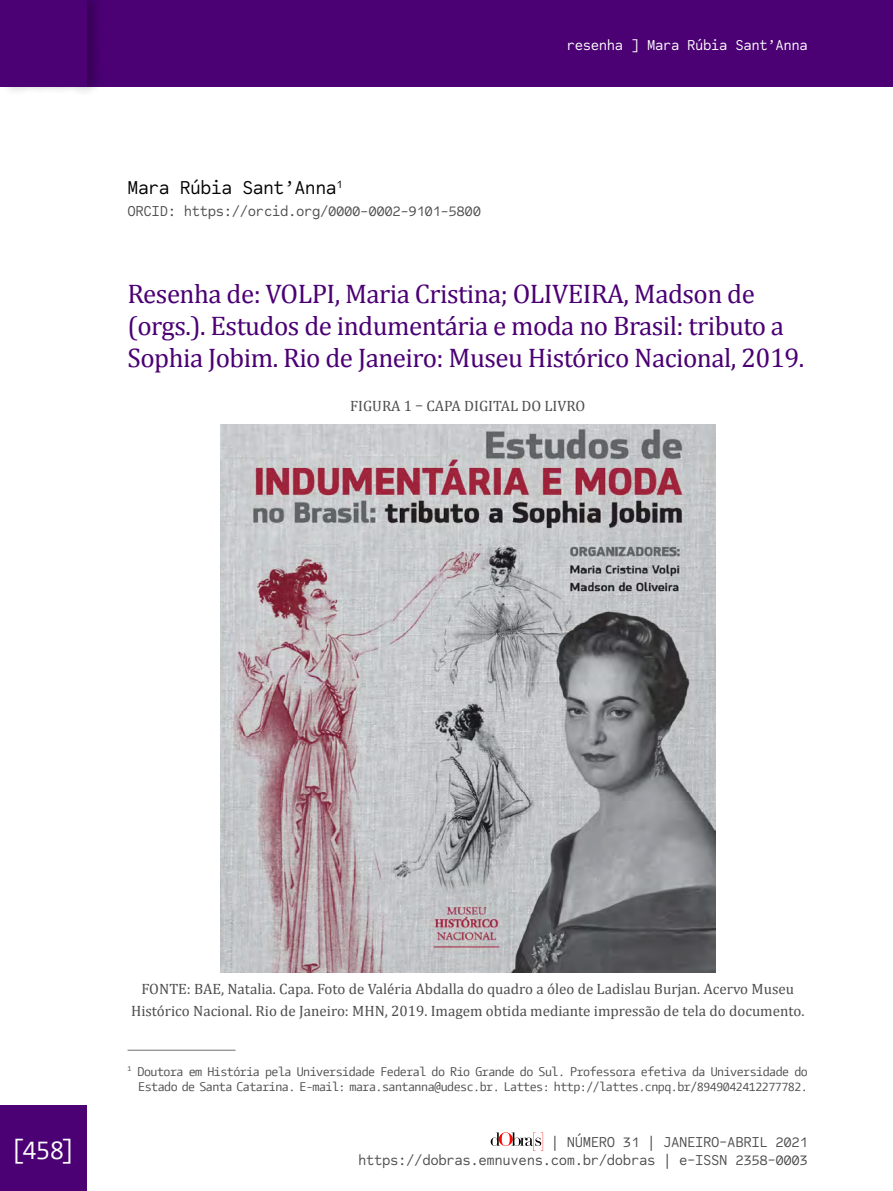
<style>
.page{position:relative;width:893px;height:1191px;background:#fff}
.page>*{position:absolute;margin:0;border:0;box-sizing:border-box;transform-origin:0 0}
.t1{font:27px/32.4px "Cambria";letter-spacing:-.02em;color:#4b0074}
.t2{font:27px "Camingo Code";color:#fff}
.t3{font:19.5px "Code Saver";letter-spacing:-.025em;color:#000}
.t4{font:15px/21.6px "Cambria";color:#4d4d4d;text-align:center}
.t5{font:15px/18px "Code Saver";letter-spacing:-.025em;color:#4d4d4d;text-align:right}
.t6{font:15px "Code Saver";letter-spacing:-.025em;color:#fff}
.t7{font:12.75px/15.3px "Camingo Code";letter-spacing:-.04em;color:#4d4d4d;text-align:right}
</style>
<div class="page">
<div style="left:0;top:1106px;width:86px;height:85px;background:#4b0074"></div>
<svg style="left:491px;top:1132px;width:52px;height:18px"></svg>
<div style="left:0;top:0;width:893px;height:86px;background:#4b0074"></div>
<div style="left:0;top:0;width:103px;height:95px;background:#000;opacity:.25"></div>
<div style="left:0;top:0;width:86px;height:86px;background:#4b0074"></div>
<img style="left:221px;top:424px;width:494px;height:548px">
<hr style="left:128px;top:1049px;width:108px;height:1px;background:#6f6f6f">
<h2 class="t3" style="left:128px;top:176px;width:217px">Mara Rúbia Sant’Anna<sup>1</sup></h2>
<p class="t5" style="left:128px;top:202px;width:355px">ORCID: https://orcid.org/0000-0002-9101-5800</p>
<p class="t6" style="left:567px;top:36px;width:243px">resenha ] Mara Rúbia Sant’Anna</p>
<h1 class="t1" style="left:128px;top:277px;width:678px">Resenha de: VOLPI, Maria Cristina; OLIVEIRA, Madson de (orgs.). Estudos de indumentária e moda no Brasil: tributo a<br>Sophia Jobim. Rio de Janeiro: Museu Histórico Nacional, 2019.</h1>
<p class="t4" style="left:350px;top:394px;width:237px">FIGURA 1 – CAPA DIGITAL DO LIVRO</p>
<p class="t4" style="left:131px;top:978px;width:675px">FONTE: BAE, Natalia. Capa. Foto de Valéria Abdalla do quadro a óleo de Ladislau Burjan. Acervo Museu<br>Histórico Nacional. Rio de Janeiro: MHN, 2019. Imagem obtida mediante impressão de tela do documento.</p>
<p class="t7" style="left:128px;top:1063px;width:682px"><sup>1</sup> Doutora em História pela Universidade Federal do Rio Grande do Sul. Professora efetiva da Universidade do<br>Estado de Santa Catarina. E-mail: mara.santanna@udesc.br. Lattes: http://lattes.cnpq.br/8949042412277782.</p>
<h1 class="t2" style="left:11px;top:1130px;width:65px">[458]</h1>
<p class="t5" style="left:358px;top:1132px;width:451px">| NÚMERO 31 | JANEIRO-ABRIL 2021 https://dobras.emnuvens.com.br/dobras | e-ISSN 2358-0003</p>
</div>
